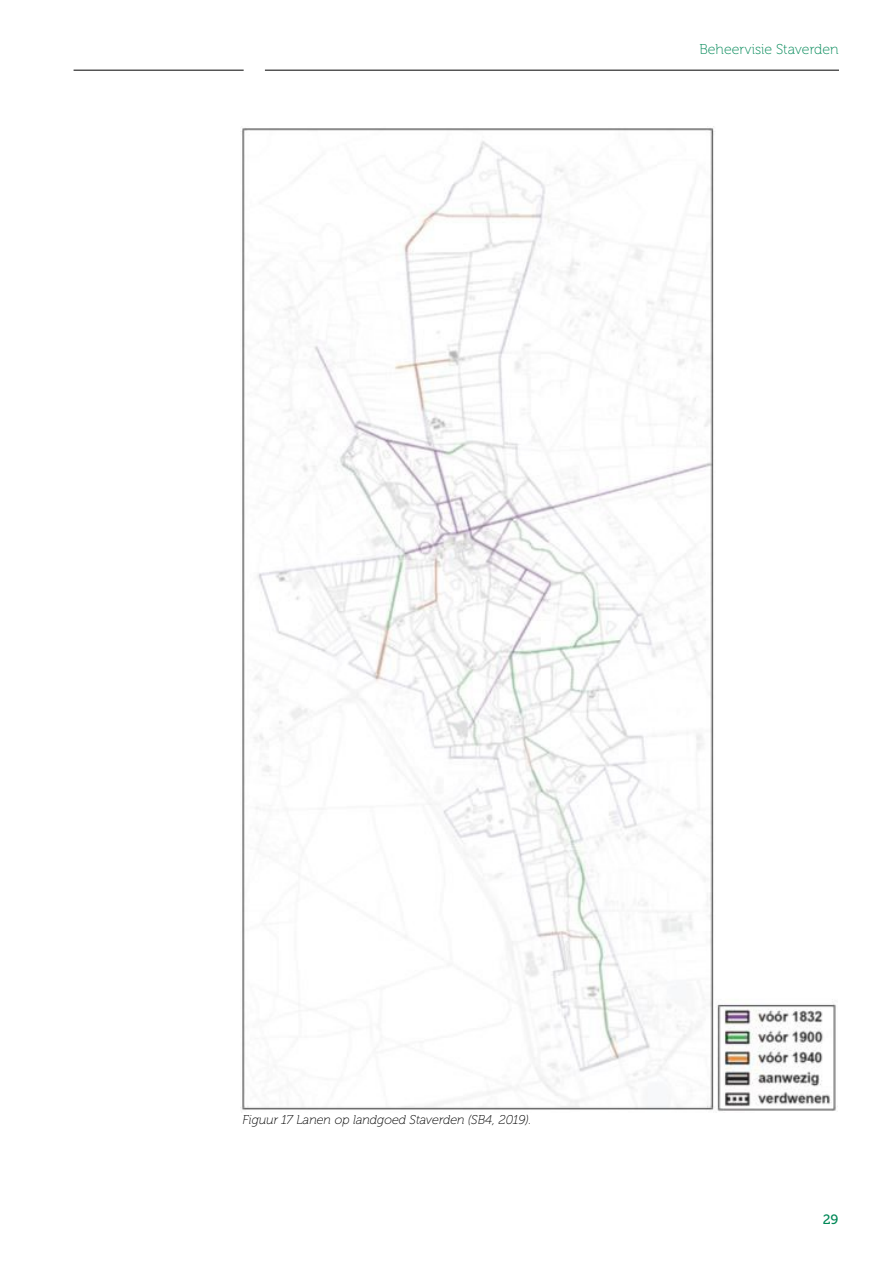
<style>
.page{position:relative;width:893px;height:1263px;background:#fff}
.page>*{position:absolute;margin:0;border:0;box-sizing:border-box;transform-origin:0 0}
.t1{font:14.25px "Museo 100";color:#008857}
.t2{font:13.5px "Museo Slab 500";color:#008857}
.t3{font:italic 12.75px "Museo 100";color:#000}
</style>
<div class="page">
<hr style="left:74px;top:70px;width:170px;height:1px;background:#000">
<hr style="left:265px;top:70px;width:574px;height:1px;background:#000">
<img style="left:240px;top:126px;width:596px;height:986px">
<p class="t1" style="left:699px;top:42px;width:141px">Beheervisie Staverden</p>
<p class="t3" style="left:243px;top:1112px;width:290px">Figuur 17 Lanen op landgoed Staverden (SB4, 2019).</p>
<p class="t2" style="left:823px;top:1212px;width:17px">29</p>
</div>
